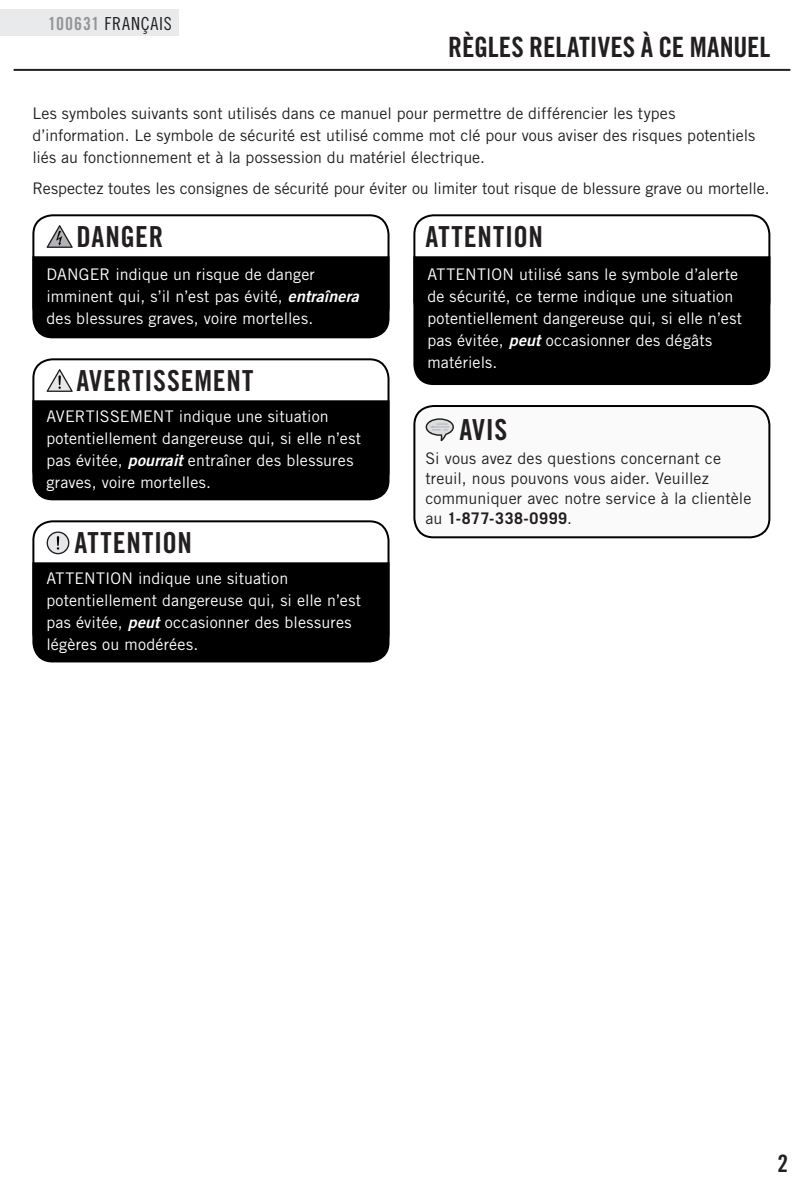
<style>
.page{position:relative;width:810px;height:1188px;background:#fff}
.page>*{position:absolute;margin:0;border:0;box-sizing:border-box;transform-origin:0 0}
.t1{font:29px "Trade Gothic Bold Cond Twenty";letter-spacing:.025em;color:#231f20}
.t2{font:28px "Trade Gothic Bold Cond Twenty";color:#231f20}
.t3{font:24px "Trade Gothic Bold Cond Twenty";color:#231f20}
.t4{font:18px "Trade Gothic Cond Eighteen";letter-spacing:.045em;color:#231f20}
.t5{font:16px/22px "Trade Gothic";letter-spacing:.01em;color:#fff}
.t6{font:16px/20px "Trade Gothic";color:#231f20}
.s1{font-family:"Trade Gothic Bold Cond Twenty";color:#939598}
.s2{font-family:"Trade Gothic Bold Two";font-style:italic}
.s3{font-weight:700}
</style>
<div class="page">
<hr style="left:14px;top:69px;width:776px;height:2px;background:#231f20">
<div style="left:0;top:10px;width:178px;height:26px;background:#e8eaec"></div>
<div style="left:32px;top:520px;width:358px;height:133px;border:2px solid #000;border-radius:19px"></div>
<div style="left:32px;top:560px;width:358px;height:103px;background:#000"></div>
<svg style="left:47px;top:531px;width:22px;height:23px"></svg>
<div style="left:413px;top:214px;width:357px;height:107px;border:2px solid #000;border-radius:19px"></div>
<div style="left:413px;top:254px;width:358px;height:131px;background:#000"></div>
<div style="left:32px;top:214px;width:358px;height:113px;border:2px solid #000;border-radius:19px"></div>
<div style="left:32px;top:254px;width:358px;height:85px;background:#000"></div>
<svg style="left:47px;top:225px;width:26px;height:23px"></svg>
<div style="left:32px;top:358px;width:358px;height:133px;border:2px solid #000;border-radius:19px"></div>
<div style="left:32px;top:398px;width:358px;height:103px;background:#000"></div>
<svg style="left:47px;top:369px;width:26px;height:23px"></svg>
<div style="left:414px;top:406px;width:355px;height:131px;background:#fafafa;border-radius:19px"></div>
<div style="left:413px;top:405px;width:357px;height:133px;border:2px solid #000;border-radius:19px"></div>
<svg style="left:426px;top:418px;width:28px;height:23px"></svg>
<p class="t4" style="left:48px;top:13px;width:125px"><span class="s1">100631</span> FRANÇAIS</p>
<h2 class="t2" style="left:448px;top:30px;width:324px">RÈGLES RELATIVES À CE MANUEL</h2>
<p class="t6" style="left:32px;top:102px;width:724px;line-height:22px">Les symboles suivants sont utilisés dans ce manuel pour permettre de différencier les types d’information. Le symbole de sécurité est utilisé comme mot clé pour vous aviser des risques potentiels liés au fonctionnement et à la possession du matériel électrique.</p>
<p class="t6" style="left:32px;top:178px;width:739px">Respectez toutes les consignes de sécurité pour éviter ou limiter tout risque de blessure grave ou mortelle.</p>
<h1 class="t1" style="left:76px;top:219px;width:89px">DANGER</h1>
<p class="t5" style="left:46px;top:263px;width:314px">DANGER indique un risque de danger imminent qui, s’il n’est pas évité, <span class="s2">entraînera </span>des blessures graves, voire mortelles.</p>
<h1 class="t1" style="left:76px;top:363px;width:179px">AVERTISSEMENT</h1>
<p class="t5" style="left:46px;top:405px;width:316px">AVERTISSEMENT indique une situation potentiellement dangereuse qui, si elle n’est pas évitée, <span class="s2">pourrait</span> entraîner des blessures graves, voire mortelles.</p>
<h1 class="t1" style="left:74px;top:525px;width:119px">ATTENTION</h1>
<p class="t5" style="left:46px;top:567px;width:316px">ATTENTION indique une situation potentiellement dangereuse qui, si elle n’est pas évitée, <span class="s2">peut</span> occasionner des blessures légères ou modérées.</p>
<h1 class="t1" style="left:425px;top:219px;width:119px">ATTENTION</h1>
<p class="t5" style="left:427px;top:263px;width:316px">ATTENTION utilisé sans le symbole d’alerte de sécurité, ce terme indique une situation potentiellement dangereuse qui, si elle n’est pas évitée, <span class="s2">peut</span> occasionner des dégâts matériels.</p>
<h1 class="t1" style="left:459px;top:412px;width:50px">AVIS</h1>
<p class="t6" style="left:425px;top:448px;width:327px">Si vous avez des questions concernant ce treuil, nous pouvons vous aider. Veuillez communiquer avec notre service à la clientèle au <span class="s3">1-877-338-0999</span>.</p>
<h3 class="t3" style="left:777px;top:1149px;width:12px">2</h3>
</div>
